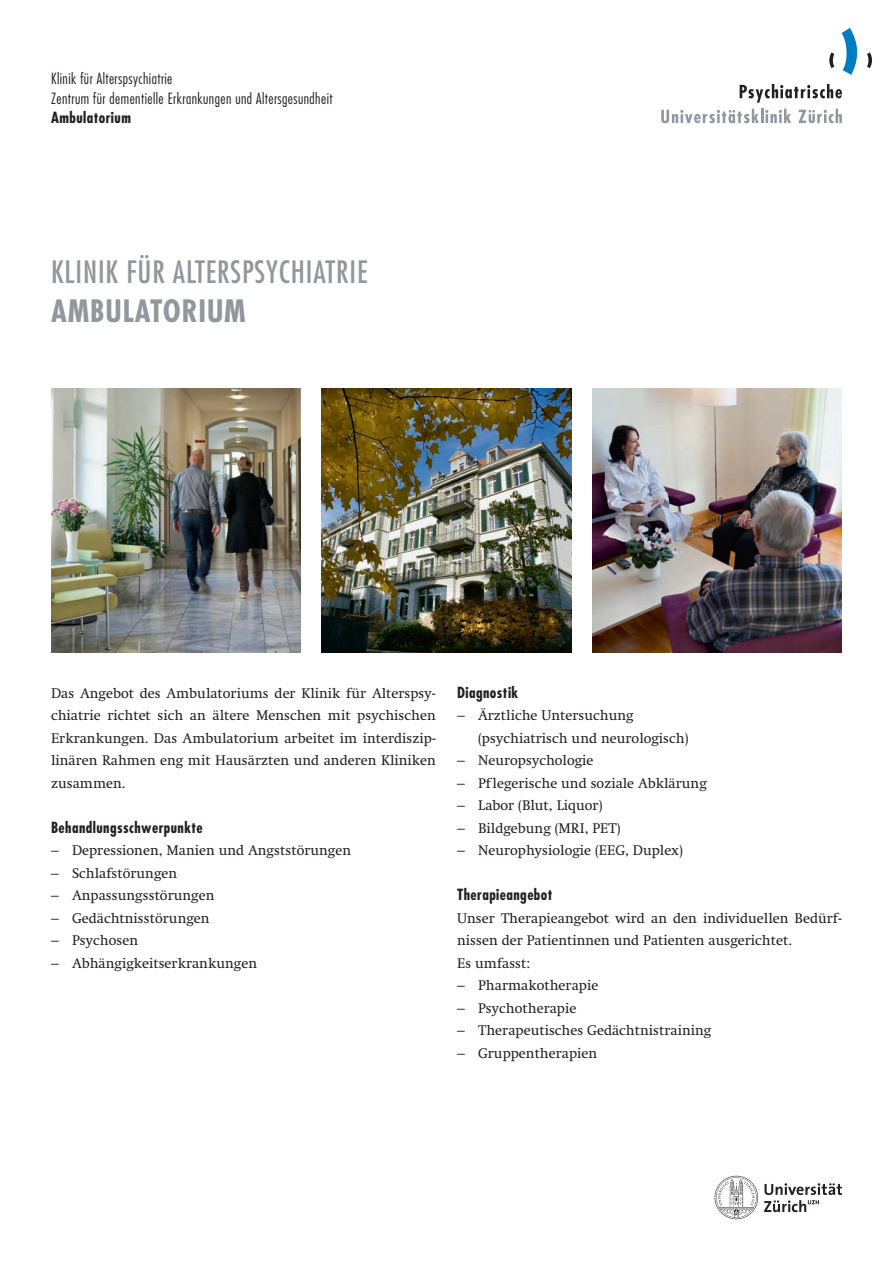
<style>
.page{position:relative;width:893px;height:1263px;background:#fff}
.page>*{position:absolute;margin:0;border:0;box-sizing:border-box;transform-origin:0 0}
.t1{font:condensed 30px "Futura Std";letter-spacing:.03em;color:#90979d}
.t2{font:700 condensed 30px "Futura Std";letter-spacing:.03em;color:#90979d}
.t3{font:300 condensed 15px/19.5px "Futura Std";letter-spacing:.03em;color:#231f20}
.t4{font:700 condensed 15px "Futura Std";letter-spacing:.03em;color:#231f20}
.t5{font:14.25px/22.5px "Swift LT Std";color:#231f20}
</style>
<div class="page">
<svg style="left:715px;top:1176px;width:127px;height:43px"></svg>
<svg style="left:829px;top:52px;width:5px;height:16px"></svg>
<svg style="left:867px;top:52px;width:5px;height:16px"></svg>
<svg style="left:841px;top:28px;width:16px;height:47px"></svg>
<svg style="left:740px;top:84px;width:102px;height:19px"></svg>
<svg style="left:661px;top:109px;width:130px;height:14px"></svg>
<svg style="left:798px;top:109px;width:44px;height:14px"></svg>
<img style="left:321px;top:388px;width:250px;height:265px">
<img style="left:51px;top:388px;width:250px;height:265px">
<img style="left:592px;top:388px;width:250px;height:265px">
<p class="t3" style="left:51px;top:69px;width:283px">Klinik für Alterspsychiatrie<br>Zentrum für dementielle Erkrankungen und Altersgesundheit</p>
<p class="t4" style="left:51px;top:108px;width:81px">Ambulatorium</p>
<h1 class="t1" style="left:51px;top:254px;width:318px">KLINIK FÜR ALTERSPSYCHIATRIE</h1>
<h1 class="t2" style="left:51px;top:292px;width:196px">AMBULATORIUM</h1>
<p class="t5" style="left:51px;top:682px;width:386px;text-align:justify">Das Angebot des Ambulatoriums der Klinik für Alterspsy&shy;chiatrie richtet sich an ältere Menschen mit psychischen Erkrankungen. Das Ambulatorium arbeitet im interdiszip&shy;linären Rahmen eng mit Hausärzten und anderen Kliniken zusammen.</p>
<p class="t4" style="left:51px;top:818px;width:153px">Behandlungsschwerpunkte</p>
<p class="t5" style="left:51px;top:839px;width:302px">– Depressionen, Manien und Angststörungen</p>
<p class="t5" style="left:51px;top:862px;width:128px">– Schlafstörungen</p>
<p class="t5" style="left:51px;top:884px;width:165px">– Anpassungsstörungen</p>
<p class="t5" style="left:51px;top:907px;width:160px">– Gedächtnisstörungen</p>
<p class="t5" style="left:51px;top:929px;width:89px">– Psychosen</p>
<p class="t5" style="left:51px;top:952px;width:208px">– Abhängigkeitserkrankungen</p>
<p class="t4" style="left:457px;top:683px;width:63px">Diagnostik</p>
<p class="t5" style="left:478px;top:704px;width:212px;text-indent:-21px">– Ärztliche Untersuchung (psychiatrisch und neurologisch)</p>
<p class="t5" style="left:457px;top:749px;width:138px">– Neuropsychologie</p>
<p class="t5" style="left:457px;top:772px;width:251px">– Pflegerische und soziale Abklärung</p>
<p class="t5" style="left:457px;top:794px;width:147px">– Labor (Blut, Liquor)</p>
<p class="t5" style="left:457px;top:817px;width:165px">– Bildgebung (MRI, PET)</p>
<p class="t5" style="left:457px;top:839px;width:227px">– Neurophysiologie (EEG, Duplex)</p>
<p class="t4" style="left:457px;top:885px;width:97px">Therapieangebot</p>
<p class="t5" style="left:457px;top:907px;width:386px">Unser Therapieangebot wird an den individuellen Bedürf&shy;nissen der Patientinnen und Patienten ausgerichtet.<br>Es umfasst:</p>
<p class="t5" style="left:457px;top:974px;width:143px">– Pharmakotherapie</p>
<p class="t5" style="left:457px;top:997px;width:121px">– Psychotherapie</p>
<p class="t5" style="left:457px;top:1019px;width:256px">– Therapeutisches Gedächtnistraining</p>
<p class="t5" style="left:457px;top:1042px;width:142px">– Gruppentherapien</p>
</div>
